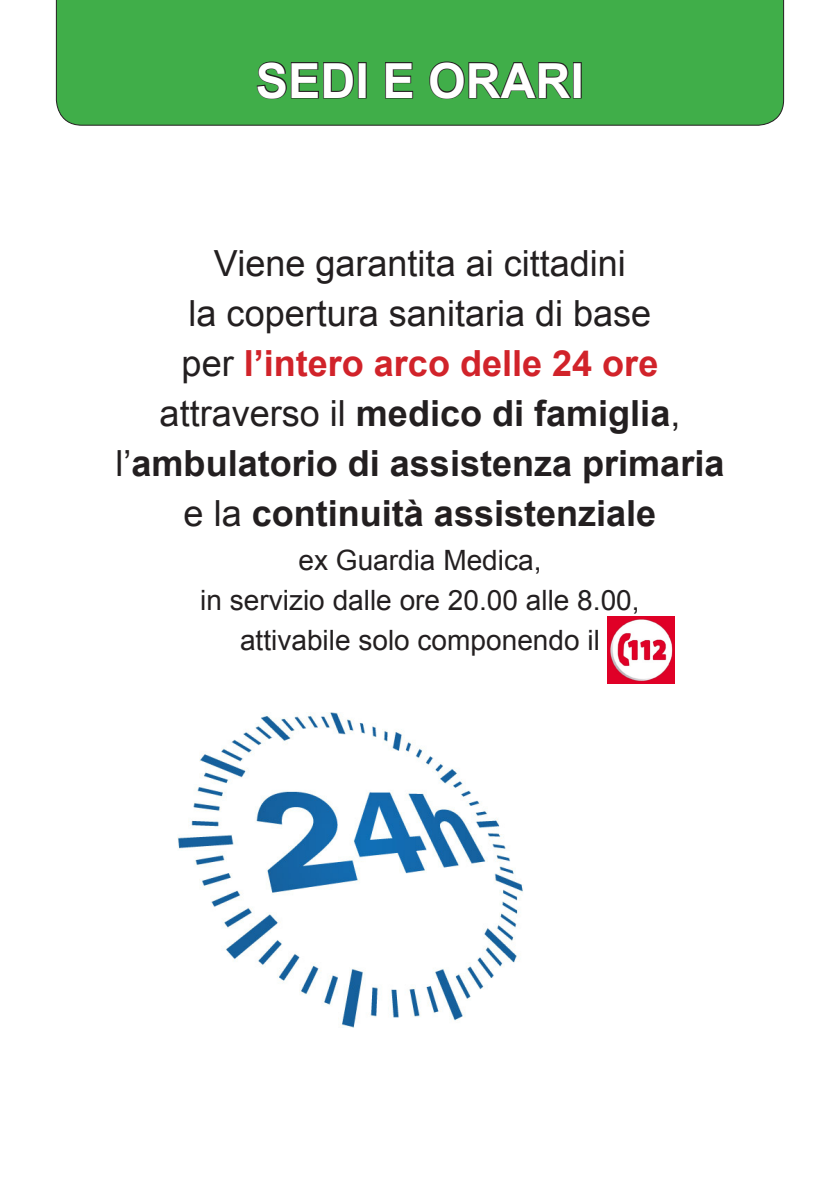
<style>
.page{position:relative;width:840px;height:1191px;background:#fff}
.page>*{position:absolute;margin:0;border:0;box-sizing:border-box;transform-origin:0 0}
.t1{font:700 48.4px "Arial";color:#fff}
.t2{font:700 36px "Arial";color:#231f20}
.t3{font:36px "Arial";color:#231f20}
.t4{font:700 36px "Arial";color:#d1232a}
.t5{font:28px "Arial";color:#231f20}
.s1{font-weight:400;color:#231f20}
.s2{font-weight:400}
</style>
<div class="page">
<div style="left:56px;top:0;width:727px;height:126px;background:#40ae49"></div>
<svg style="left:255px;top:61px;width:100px;height:39px;background:#38883e"></svg>
<div style="left:357px;top:62px;width:9px;height:36px;border:2px solid #231f20"></div>
<svg style="left:384px;top:61px;width:30px;height:38px"></svg>
<svg style="left:428px;top:61px;width:145px;height:39px;background:#398c3f"></svg>
<div style="left:572px;top:62px;width:9px;height:36px;border:2px solid #231f20"></div>
<img style="left:177px;top:712px;width:346px;height:315px">
<img style="left:607px;top:617px;width:67px;height:66px">
<p class="t1" style="left:256px;top:49px;width:329px">SEDI E ORARI</p>
<p class="t3" style="left:214px;top:239px;width:413px">Viene garantita ai cittadini</p>
<p class="t3" style="left:188px;top:289px;width:464px">la copertura sanitaria di base</p>
<p class="t4" style="left:181px;top:339px;width:478px"><span class="s1">per</span> l’intero arco delle 24 ore</p>
<p class="t2" style="left:159px;top:389px;width:522px"><span class="s2">attraverso il</span> medico di famiglia<span class="s2">,</span></p>
<p class="t2" style="left:115px;top:439px;width:610px"><span class="s2">l’</span>ambulatorio di assistenza primaria</p>
<p class="t2" style="left:183px;top:489px;width:474px"><span class="s2">e la</span> continuità assistenziale</p>
<p class="t5" style="left:298px;top:541px;width:244px">ex Guardia Medica,</p>
<p class="t5" style="left:200px;top:581px;width:440px">in servizio dalle ore 20.00 alle 8.00,</p>
<p class="t5" style="left:240px;top:621px;width:361px">attivabile solo componendo il</p>
</div>
